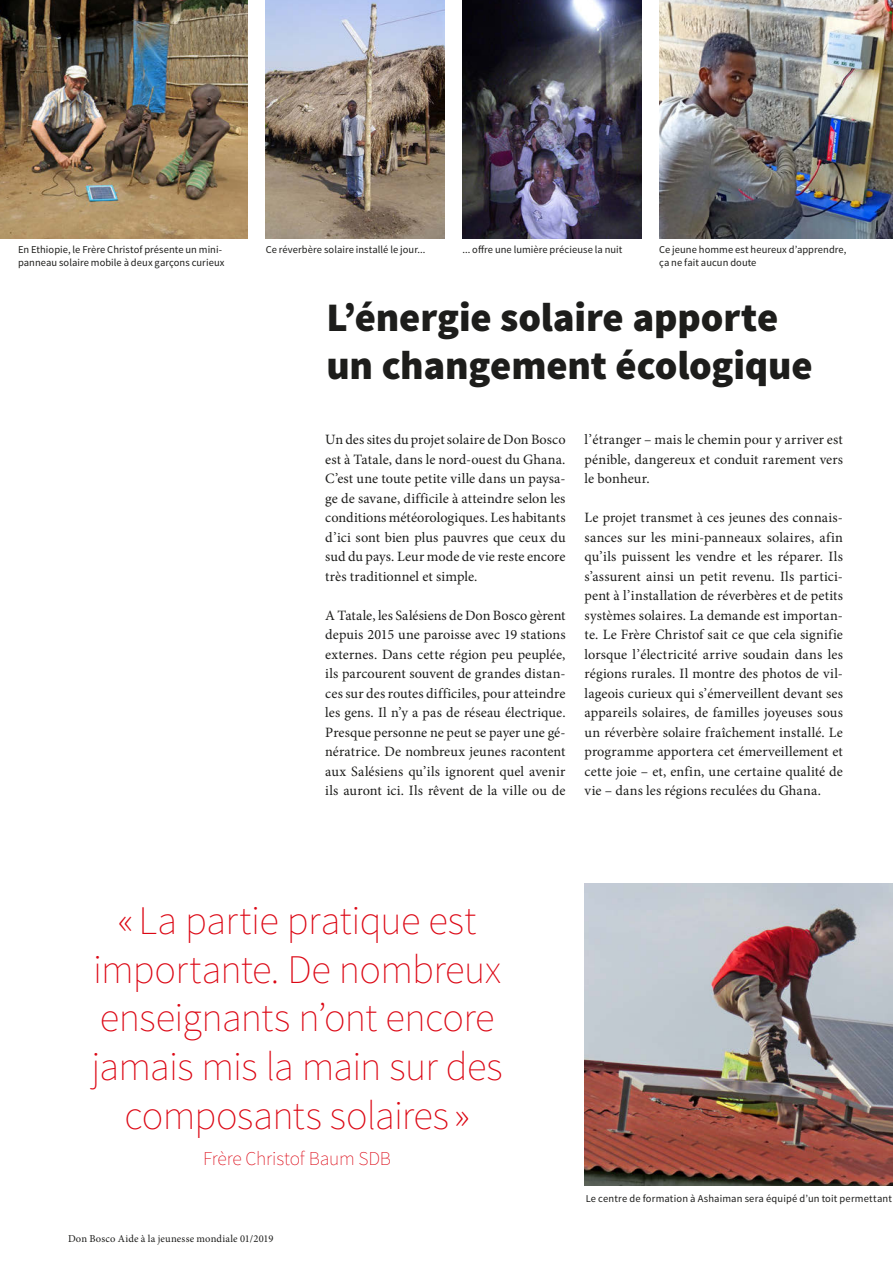
<style>
.page{position:relative;width:893px;height:1263px;background:#fff}
.page>*{position:absolute;margin:0;border:0;box-sizing:border-box;transform-origin:0 0}
.Botschaft_Rot{font:200 40.5px/48.6px "Source Sans Pro";letter-spacing:-.015em;color:#dc0714;text-align:center}
.Übertitel{font:900 40.5px "Source Sans Pro";letter-spacing:-.005em;color:#1d1d1b}
.Botschaft_Rot-2{font:200 19.5px "Source Sans Pro";letter-spacing:-.015em;color:#dc0714}
.Lauftext{font:14.25px/19.5px "Minion Pro";letter-spacing:.005em;color:#1d1d1b;text-align:justify}
.Bildunterschrift{font:10.5px/12.6px "Source Sans Pro";letter-spacing:.005em;color:#1d1d1b}
.t1{font:10.5px "Minion Pro";letter-spacing:.015em;color:#1d1d1b}
</style>
<div class="page">
<img style="left:659px;top:0;width:234px;height:238px">
<img style="left:462px;top:0;width:179px;height:238px">
<img style="left:585px;top:883px;width:308px;height:302px">
<img style="left:266px;top:0;width:178px;height:238px">
<img style="left:0;top:0;width:248px;height:238px">
<p class="Bildunterschrift" style="left:18px;top:244px;width:208px">En Ethiopie, le Frère Christof présente un mini&shy;panneau solaire mobile à deux garçons curieux</p>
<p class="Bildunterschrift" style="left:462px;top:244px;width:162px">... offre une lumière précieuse la nuit</p>
<p class="Bildunterschrift" style="left:659px;top:244px;width:189px">Ce jeune homme est heureux d’apprendre,</p>
<p class="Bildunterschrift" style="left:266px;top:244px;width:161px">Ce réverbère solaire installé le jour...</p>
<p class="Bildunterschrift" style="left:659px;top:256px;width:99px">ça ne fait aucun doute</p>
<p class="Übertitel" style="left:326px;top:291px;width:453px">L’énergie solaire apporte</p>
<p class="Übertitel" style="left:326px;top:339px;width:488px">un changement écologique</p>
<p class="Lauftext" style="left:325px;top:430px;width:242px">Un des sites du projet solaire de Don Bosco est à Tatale, dans le nord-ouest du Ghana.<br>C’est une toute petite ville dans un paysa&shy;ge de savane, difficile à atteindre selon les conditions météorologiques. Les habitants d’ici sont bien plus pauvres que ceux du sud du pays. Leur mode de vie reste encore très traditionnel et simple.</p>
<p class="Lauftext" style="left:325px;top:605px;width:242px">A Tatale, les Salésiens de Don Bosco gèrent depuis 2015 une paroisse avec 19 stations externes. Dans cette région peu peuplée, ils parcourent souvent de grandes distan&shy;ces sur des routes difficiles, pour atteindre les gens. Il n’y a pas de réseau électrique.<br>Presque personne ne peut se payer une gé&shy;nératrice. De nombreux jeunes racontent aux Salésiens qu’ils ignorent quel avenir ils auront ici. Ils rêvent de la ville ou de</p>
<p class="Lauftext" style="left:585px;top:430px;width:260px">l’étranger – mais le chemin pour y arriver est pénible, dangereux et conduit rarement vers le bonheur.</p>
<p class="Lauftext" style="left:585px;top:508px;width:260px">Le projet transmet à ces jeunes des connais&shy;sances sur les mini-panneaux solaires, afin qu’ils puissent les vendre et les réparer. Ils s’assurent ainsi un petit revenu. Ils partici&shy;pent à l’installation de réverbères et de petits systèmes solaires. La demande est importan&shy;te. Le Frère Christof sait ce que cela signifie lorsque l’électricité arrive soudain dans les régions rurales. Il montre des photos de vil&shy;lageois curieux qui s’émerveillent devant ses appareils solaires, de familles joyeuses sous un réverbère solaire fraîchement installé. Le programme apportera cet émerveillement et cette joie – et, enfin, une certaine qualité de vie – dans les régions reculées du Ghana.</p>
<p class="Botschaft_Rot" style="left:118px;top:896px;width:360px">« La partie pratique est</p>
<p class="Botschaft_Rot" style="left:93px;top:945px;width:409px">importante. De nombreux</p>
<p class="Botschaft_Rot" style="left:100px;top:994px;width:396px">enseignants n’ont encore</p>
<p class="Botschaft_Rot" style="left:92px;top:1042px;width:412px">jamais mis la main sur des composants solaires »</p>
<p class="Botschaft_Rot-2" style="left:203px;top:1146px;width:189px">Frère Christof Baum SDB</p>
<p class="t1" style="left:68px;top:1231px;width:207px">Don Bosco Aide à la jeunesse mondiale 01/2019</p>
<p class="Bildunterschrift" style="left:586px;top:1193px;width:308px">Le centre de formation à Ashaiman sera équipé d’un toit permettant</p>
</div>
